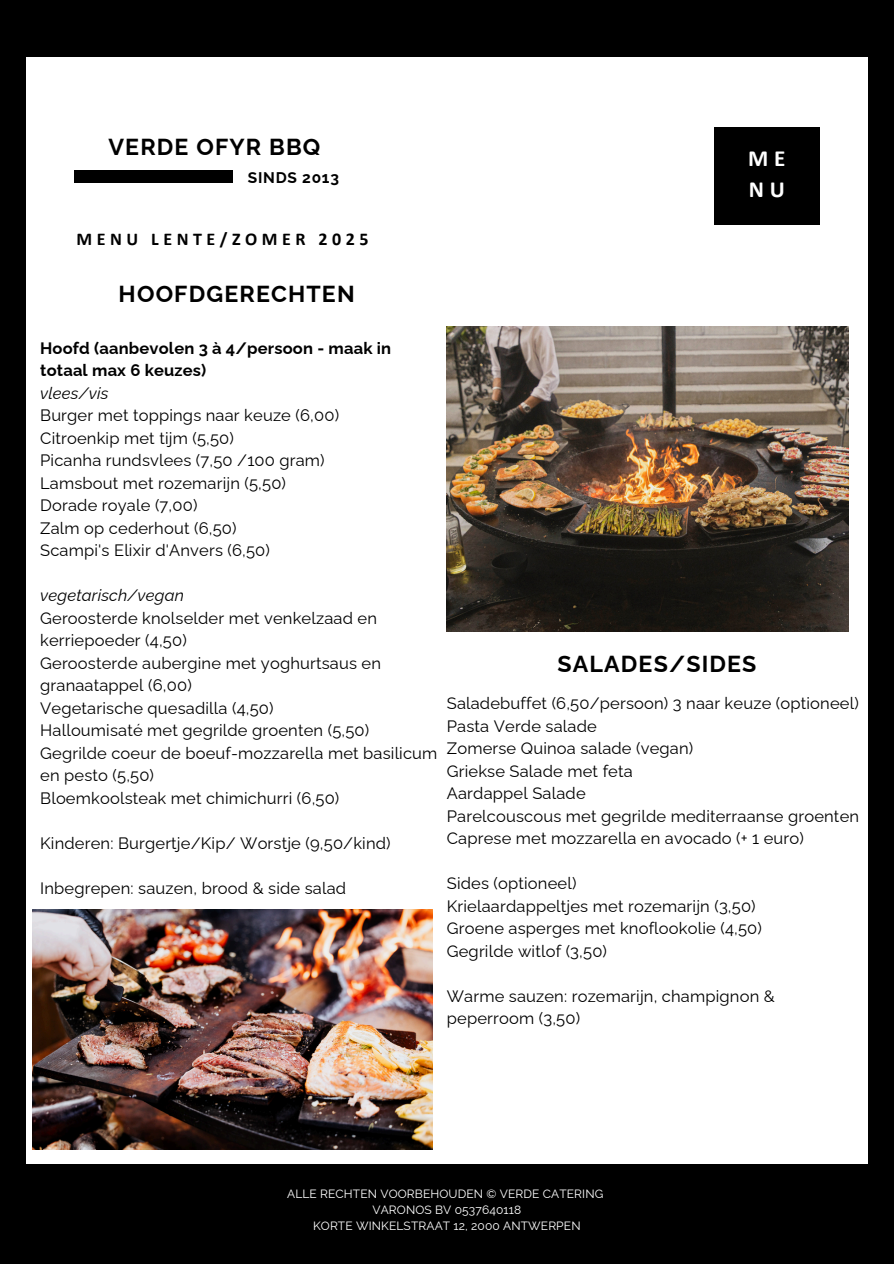
<style>
.page{position:relative;width:894px;height:1264px;background:#fff}
.page>*{position:absolute;margin:0;border:0;box-sizing:border-box;transform-origin:0 0}
.t1{font:700 23.1px "Raleway";letter-spacing:.05em;color:#000}
.t2{font:700 23.1px/31.5px "Calibri";color:#fff}
.t3{font:700 18px "Calibri";letter-spacing:.25em;color:#000}
.t4{font:16.5px/22.5px "Raleway";letter-spacing:.01em;color:#000}
.t5{font:700 15.45px "Raleway";letter-spacing:.05em;color:#000}
.t6{font:12px "Raleway";letter-spacing:.01em;color:#fff}
.s1{font-weight:700}
.s2{font-style:italic}
</style>
<div class="page">
<div style="left:0;top:0;width:893px;height:1263px;background:#000"></div>
<div style="left:26px;top:57px;width:841px;height:1106px;background:#fff"></div>
<div style="left:713px;top:127px;width:106px;height:98px;background:#000"></div>
<div style="left:74px;top:170px;width:159px;height:12px;background:#000"></div>
<img style="left:33px;top:909px;width:399px;height:240px">
<img style="left:446px;top:326px;width:402px;height:305px">
<p class="t1" style="left:108px;top:133px;width:213px">VERDE OFYR BBQ</p>
<p class="t5" style="left:248px;top:168px;width:93px">SINDS 2013</p>
<h4 class="t3" style="left:76px;top:231px;width:293px">MENU LENTE/ZOMER 2025</h4>
<h3 class="t1" style="left:119px;top:280px;width:237px">HOOFDGERECHTEN</h3>
<p class="t2" style="left:748px;top:144px;width:39px">ME<br>N U</p>
<h2 class="t4" style="left:40px;top:336px;width:352px"><span class="s1">Hoofd (aanbevolen 3 à 4/persoon - maak in totaal max 6 keuzes)<br></span><span class="s2">vlees/vis<br></span>Burger met toppings naar keuze (6,00)<br>Citroenkip met tijm (5,50)<br>Picanha rundsvlees (7,50 /100 gram)<br>Lamsbout met rozemarijn (5,50)<br>Dorade royale (7,00)<br>Zalm op cederhout (6,50)<br>Scampi's Elixir d'Anvers (6,50)</h2>
<p class="t4" style="left:40px;top:584px;width:398px"><span class="s2">vegetarisch/vegan<br></span>Geroosterde knolselder met venkelzaad en kerriepoeder (4,50)<br>Geroosterde aubergine met yoghurtsaus en granaatappel (6,00)<br>Vegetarische quesadilla (4,50)<br>Halloumisaté met gegrilde groenten (5,50)<br>Gegrilde coeur de boeuf-mozzarella met basilicum en pesto (5,50)<br>Bloemkoolsteak met chimichurri (6,50)</p>
<h1 class="t4" style="left:40px;top:831px;width:352px">Kinderen: Burgertje/Kip/ Worstje (9,50/kind)</h1>
<p class="t4" style="left:40px;top:876px;width:307px">Inbegrepen: sauzen, brood &amp; side salad</p>
<p class="t1" style="left:557px;top:650px;width:200px">SALADES/SIDES</p>
<h3 class="t4" style="left:446px;top:692px;width:413px">Saladebuffet (6,50/persoon) 3 naar keuze (optioneel)<br>Pasta Verde salade<br>Zomerse Quinoa salade (vegan)<br>Griekse Salade met feta<br>Aardappel Salade<br>Parelcouscous met gegrilde mediterraanse groenten Caprese met mozzarella en avocado (+ 1 euro)</h3>
<h3 class="t4" style="left:446px;top:872px;width:316px">Sides (optioneel)<br>Krielaardappeltjes met rozemarijn (3,50)<br>Groene asperges met knoflookolie (4,50)<br>Gegrilde witlof (3,50)</h3>
<h3 class="t4" style="left:446px;top:984px;width:329px">Warme sauzen: rozemarijn, champignon &amp; peperroom (3,50)</h3>
<p class="t6" style="left:287px;top:1186px;width:317px">ALLE RECHTEN VOORBEHOUDEN © VERDE CATERING</p>
<p class="t6" style="left:372px;top:1202px;width:150px">VARONOS BV 0537640118</p>
<h3 class="t6" style="left:313px;top:1218px;width:269px">KORTE WINKELSTRAAT 12, 2000 ANTWERPEN</h3>
</div>
